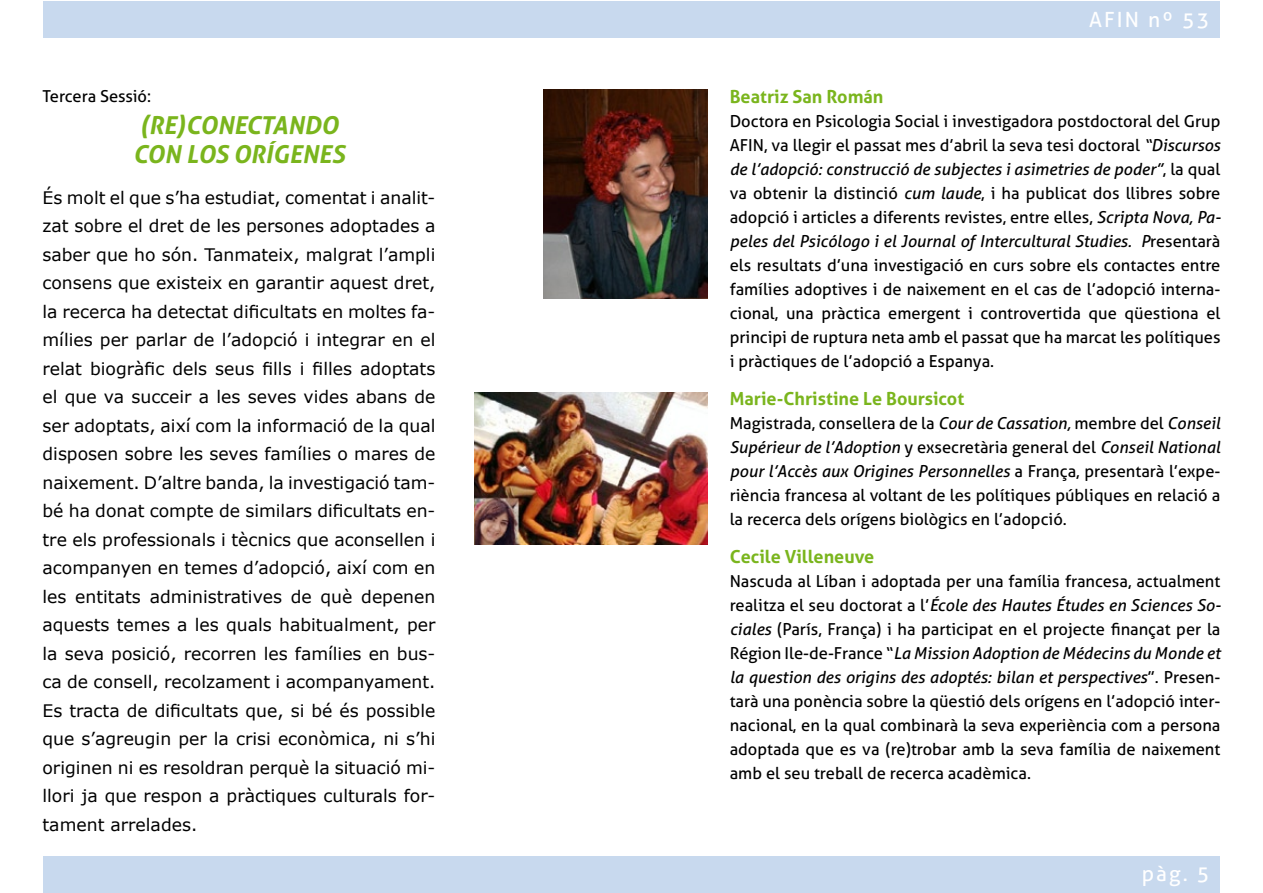
<style>
.page{position:relative;width:1263px;height:893px;background:#fff}
.page>*{position:absolute;margin:0;border:0;box-sizing:border-box;transform-origin:0 0}
.t1{font:italic 700 24.75px/28.5px "Aller";color:#7ab51d}
.t2{font:21px "Aller";letter-spacing:.1em;color:#fff}
.t3{font:700 18px "Aller";color:#7ab51d}
.t4{font:17.25px/28.5px "Verdana";color:#000;text-align:justify}
.t5{font:16.5px/24px "Aller";color:#000;text-align:justify}
.s1{font-style:italic}
</style>
<div class="page">
<div style="left:43px;top:1px;width:1177px;height:37px;background:#c8d9ee"></div>
<div style="left:43px;top:856px;width:1177px;height:37px;background:#c8d9ee"></div>
<img style="left:544px;top:89px;width:163px;height:209px">
<img style="left:475px;top:393px;width:232px;height:151px">
<p class="t5" style="left:43px;top:84px;width:110px">Tercera Sessió:</p>
<h1 class="t1" style="left:133px;top:111px;width:213px">(RE)CONECTANDO<br>CON LOS ORÍGENES</h1>
<p class="t4" style="left:43px;top:184px;width:394px">És molt el que s’ha estudiat, comentat i analit&shy;zat sobre el dret de les persones adoptades a saber que ho són. Tanmateix, malgrat l’ampli consens que existeix en garantir aquest dret, la recerca ha detectat dificultats en moltes fa&shy;mílies per parlar de l’adopció i integrar en el relat biogràfic dels seus fills i filles adoptats el que va succeir a les seves vides abans de ser adoptats, així com la informació de la qual disposen sobre les seves famílies o mares de naixement. D’altre banda, la investigació tam&shy;bé ha donat compte de similars dificultats en&shy;tre els professionals i tècnics que aconsellen i acompanyen en temes d’adopció, així com en les entitats administratives de què depenen aquests temes a les quals habitualment, per la seva posició, recorren les famílies en bus&shy;ca de consell, recolzament i acompanyament.<br>Es tracta de dificultats que, si bé és possible que s’agreugin per la crisi econòmica, ni s’hi originen ni es resoldran perquè la situació mi&shy;llori ja que respon a pràctiques culturals for&shy;tament arrelades.</p>
<p class="t2" style="left:1089px;top:7px;width:122px">AFIN nº 53</p>
<p class="t3" style="left:730px;top:85px;width:155px">Beatriz San Román</p>
<p class="t5" style="left:730px;top:109px;width:493px">Doctora en Psicologia Social i investigadora postdoctoral del Grup AFIN, va llegir el passat mes d’abril la seva tesi doctoral <span class="s1">“Discursos de l’adopció: construcció de subjectes i asimetries de poder”</span>, la qual va obtenir la distinció <span class="s1">cum laude</span>, i ha publicat dos llibres sobre adopció i articles a diferents revistes, entre elles, <span class="s1">Scripta Nova, Pa&shy;peles del Psicólogo i el Journal of Intercultural Studies. P</span>resentarà els resultats d’una investigació en curs sobre els contactes entre famílies adoptives i de naixement en el cas de l’adopció interna&shy;cional, una pràctica emergent i controvertida que qüestiona el principi de ruptura neta amb el passat que ha marcat les polítiques i pràctiques de l’adopció a Espanya.</p>
<p class="t3" style="left:730px;top:387px;width:236px">Marie-Christine Le Boursicot</p>
<p class="t5" style="left:730px;top:411px;width:492px">Magistrada, consellera de la <span class="s1">Cour de Cassation,</span> membre del <span class="s1">Conseil Supérieur de l’Adoption</span> y exsecretària general del <span class="s1">Conseil National pour l’Accès aux Origines Personnelles</span> a França, presentarà l’expe&shy;riència francesa al voltant de les polítiques públiques en relació a la recerca dels orígens biològics en l’adopció.</p>
<p class="t3" style="left:730px;top:546px;width:146px">Cecile Villeneuve</p>
<p class="t5" style="left:730px;top:569px;width:492px">Nascuda al Líban i adoptada per una família francesa, actualment realitza el seu doctorat a l’<span class="s1">École des Hautes Études en Sciences So&shy;ciales</span> (París, França) i ha participat en el projecte finançat per la Région Ile-de-France “<span class="s1">La Mission Adoption de Médecins du Monde et la question des origins des adoptés: bilan et perspectives</span>”. Presen&shy;tarà una ponència sobre la qüestió dels orígens en l’adopció inter&shy;nacional, en la qual combinarà la seva experiència com a persona adoptada que es va (re)trobar amb la seva família de naixement amb el seu treball de recerca acadèmica.</p>
<p class="t2" style="left:1142px;top:861px;width:69px">pàg. 5</p>
</div>
